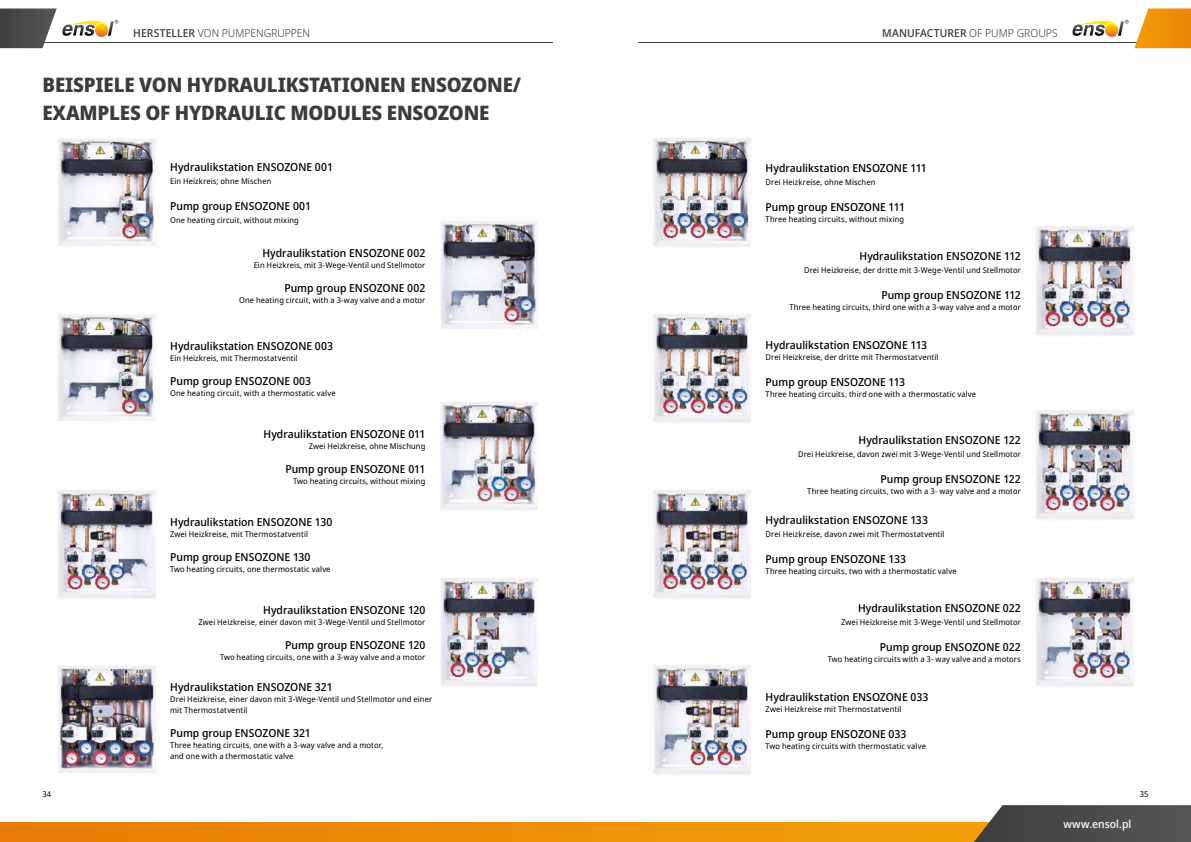
<style>
.page{position:relative;width:1191px;height:842px;background:#fff}
.page>*{position:absolute;margin:0;border:0;box-sizing:border-box;transform-origin:0 0}
.t1{font:800 20px/27.7px "Noto Sans Display";letter-spacing:-.01em;color:#3b3c3b}
.t2{font:500 11px "Noto Sans Display";color:#000}
.t3{font:300 11px "Noto Sans Display";letter-spacing:-.005em;color:#3b3c3b}
.t4{font:500 11px "Noto Sans Display";letter-spacing:.005em;color:#3b3c3b}
.t5{font:500 11px "Noto Sans Display";letter-spacing:.005em;color:#fff}
.t6{font:8px/11px "Noto Sans Display";letter-spacing:.015em;color:#000}
.s1{font-weight:500}
.s2{font-weight:300}
</style>
<div class="page">
<hr style="left:0;top:42px;width:553px;height:1px;background:#3b3c3b">
<svg style="left:1072px;top:20px;width:56px;height:17px"></svg>
<hr style="left:638px;top:42px;width:553px;height:1px;background:#3b3c3b">
<svg style="left:1134px;top:9px;width:57px;height:39px;background:#f09d26"></svg>
<svg style="left:0;top:9px;width:118px;height:39px"></svg>
<svg style="left:0;top:822px;width:958px;height:20px;background:#ed8d07"></svg>
<svg style="left:958px;top:805px;width:233px;height:37px;background:#615d54"></svg>
<img style="left:653px;top:138px;width:99px;height:110px">
<img style="left:57px;top:666px;width:103px;height:108px">
<img style="left:58px;top:138px;width:99px;height:108px">
<img style="left:440px;top:221px;width:98px;height:109px">
<img style="left:58px;top:314px;width:98px;height:107px">
<img style="left:440px;top:402px;width:99px;height:109px">
<img style="left:58px;top:490px;width:98px;height:109px">
<img style="left:441px;top:578px;width:97px;height:109px">
<img style="left:1036px;top:226px;width:99px;height:110px">
<img style="left:654px;top:314px;width:97px;height:109px">
<img style="left:1036px;top:410px;width:98px;height:110px">
<img style="left:654px;top:490px;width:97px;height:109px">
<img style="left:1036px;top:578px;width:98px;height:109px">
<img style="left:654px;top:665px;width:97px;height:110px">
<h2 class="t3" style="left:133px;top:25px;width:178px"><span class="s1">HERSTELLER</span> VON PUMPENGRUPPEN</h2>
<h2 class="t4" style="left:882px;top:25px;width:177px">MANUFACTURER <span class="s2">OF PUMP GROUPS</span></h2>
<h1 class="t1" style="left:43px;top:71px;width:480px">BEISPIELE VON HYDRAULIKSTATIONEN ENSOZONE/<br>EXAMPLES OF HYDRAULIC MODULES ENSOZONE</h1>
<h2 class="t2" style="left:170px;top:159px;width:164px">Hydraulikstation ENSOZONE 001</h2>
<p class="t6" style="left:170px;top:176px;width:103px">Ein Heizkreis; ohne Mischen</p>
<h2 class="t2" style="left:170px;top:198px;width:142px">Pump group ENSOZONE 001</h2>
<p class="t6" style="left:170px;top:215px;width:130px">One heating circuit, without mixing</p>
<h2 class="t2" style="left:262px;top:245px;width:164px">Hydraulikstation ENSOZONE 002</h2>
<p class="t6" style="left:254px;top:259px;width:173px">Ein Heizkreis, mit 3-Wege-Ventil und Stellmotor</p>
<h2 class="t2" style="left:284px;top:280px;width:142px">Pump group ENSOZONE 002</h2>
<p class="t6" style="left:239px;top:294px;width:188px">One heating circuit, with a 3-way valve and a motor</p>
<h2 class="t2" style="left:170px;top:338px;width:164px">Hydraulikstation ENSOZONE 003</h2>
<p class="t6" style="left:170px;top:353px;width:129px">Ein Heizkreis, mit Thermostatventil</p>
<h2 class="t2" style="left:170px;top:373px;width:143px">Pump group ENSOZONE 003</h2>
<p class="t6" style="left:170px;top:388px;width:167px">One heating circuit, with a thermostatic valve</p>
<h2 class="t2" style="left:263px;top:426px;width:163px">Hydraulikstation ENSOZONE 011</h2>
<p class="t6" style="left:309px;top:441px;width:118px">Zwei Heizkreise, ohne Mischung</p>
<h2 class="t2" style="left:285px;top:461px;width:141px">Pump group ENSOZONE 011</h2>
<p class="t6" style="left:293px;top:476px;width:133px">Two heating circuits, without mixing</p>
<h2 class="t2" style="left:170px;top:514px;width:164px">Hydraulikstation ENSOZONE 130</h2>
<p class="t6" style="left:170px;top:528px;width:139px">Zwei Heizkreise, mit Thermostatventil</p>
<h2 class="t2" style="left:170px;top:549px;width:142px">Pump group ENSOZONE 130</h2>
<p class="t6" style="left:170px;top:563px;width:162px">Two heating circuits, one thermostatic valve</p>
<h2 class="t2" style="left:263px;top:602px;width:164px">Hydraulikstation ENSOZONE 120</h2>
<p class="t6" style="left:198px;top:616px;width:228px">Zwei Heizkreise, einer davon mit 3-Wege-Ventil und Stellmotor</p>
<h2 class="t2" style="left:285px;top:637px;width:142px">Pump group ENSOZONE 120</h2>
<p class="t6" style="left:220px;top:651px;width:207px">Two heating circuits, one with a 3-way valve and a motor</p>
<h2 class="t2" style="left:170px;top:679px;width:164px">Hydraulikstation ENSOZONE 321</h2>
<p class="t6" style="left:170px;top:693px;width:263px">Drei Heizkreise, einer davon mit 3-Wege-Ventil und Stellmotor und einer mit Thermostatventil</p>
<h2 class="t2" style="left:170px;top:725px;width:142px">Pump group ENSOZONE 321</h2>
<p class="t6" style="left:170px;top:739px;width:215px">Three heating circuits, one with a 3-way valve and a motor, and one with a thermostatic valve</p>
<h2 class="t2" style="left:765px;top:160px;width:163px">Hydraulikstation ENSOZONE 111</h2>
<p class="t6" style="left:765px;top:177px;width:111px">Drei Heizkreise, ohne Mischen</p>
<h2 class="t2" style="left:765px;top:199px;width:141px">Pump group ENSOZONE 111</h2>
<p class="t6" style="left:765px;top:214px;width:140px">Three heating circuits, without mixing</p>
<h2 class="t2" style="left:859px;top:248px;width:163px">Hydraulikstation ENSOZONE 112</h2>
<p class="t6" style="left:804px;top:265px;width:218px">Drei Heizkreise, der dritte mit 3-Wege-Ventil und Stellmotor</p>
<h2 class="t2" style="left:881px;top:287px;width:141px">Pump group ENSOZONE 112</h2>
<p class="t6" style="left:789px;top:302px;width:233px">Three heating circuits, third one with a 3-way valve and a motor</p>
<h2 class="t2" style="left:765px;top:337px;width:163px">Hydraulikstation ENSOZONE 113</h2>
<p class="t6" style="left:765px;top:352px;width:174px">Drei Heizkreise, der dritte mit Thermostatventil</p>
<h2 class="t2" style="left:765px;top:374px;width:141px">Pump group ENSOZONE 113</h2>
<p class="t6" style="left:765px;top:389px;width:212px">Three heating circuits, third one with a thermostatic valve</p>
<h2 class="t2" style="left:858px;top:432px;width:164px">Hydraulikstation ENSOZONE 122</h2>
<p class="t6" style="left:798px;top:449px;width:224px">Drei Heizkreise, davon zwei mit 3-Wege-Ventil und Stellmotor</p>
<h2 class="t2" style="left:880px;top:471px;width:142px">Pump group ENSOZONE 122</h2>
<p class="t6" style="left:807px;top:486px;width:215px">Three heating circuits, two with a 3- way valve and a motor</p>
<h2 class="t2" style="left:765px;top:512px;width:164px">Hydraulikstation ENSOZONE 133</h2>
<p class="t6" style="left:765px;top:528px;width:180px">Drei Heizkreise, davon zwei mit Thermostatventil</p>
<h2 class="t2" style="left:765px;top:551px;width:142px">Pump group ENSOZONE 133</h2>
<p class="t6" style="left:765px;top:565px;width:192px">Three heating circuits, two with a thermostatic valve</p>
<h2 class="t2" style="left:858px;top:600px;width:164px">Hydraulikstation ENSOZONE 022</h2>
<p class="t6" style="left:841px;top:616px;width:181px">Zwei Heizkreise mit 3-Wege-Ventil und Stellmotor</p>
<h2 class="t2" style="left:880px;top:639px;width:142px">Pump group ENSOZONE 022</h2>
<p class="t6" style="left:828px;top:653px;width:194px">Two heating circuits with a 3- way valve and a motors</p>
<h2 class="t2" style="left:765px;top:689px;width:164px">Hydraulikstation ENSOZONE 033</h2>
<p class="t6" style="left:765px;top:703px;width:137px">Zwei Heizkreise mit Thermostatventil</p>
<h2 class="t2" style="left:765px;top:726px;width:142px">Pump group ENSOZONE 033</h2>
<p class="t6" style="left:765px;top:740px;width:162px">Two heating circuits with thermostatic valve</p>
<p class="t6" style="left:43px;top:788px;width:10px">34</p>
<p class="t6" style="left:1140px;top:788px;width:10px">35</p>
<h2 class="t5" style="left:1063px;top:816px;width:70px">www.ensol.pl</h2>
</div>
